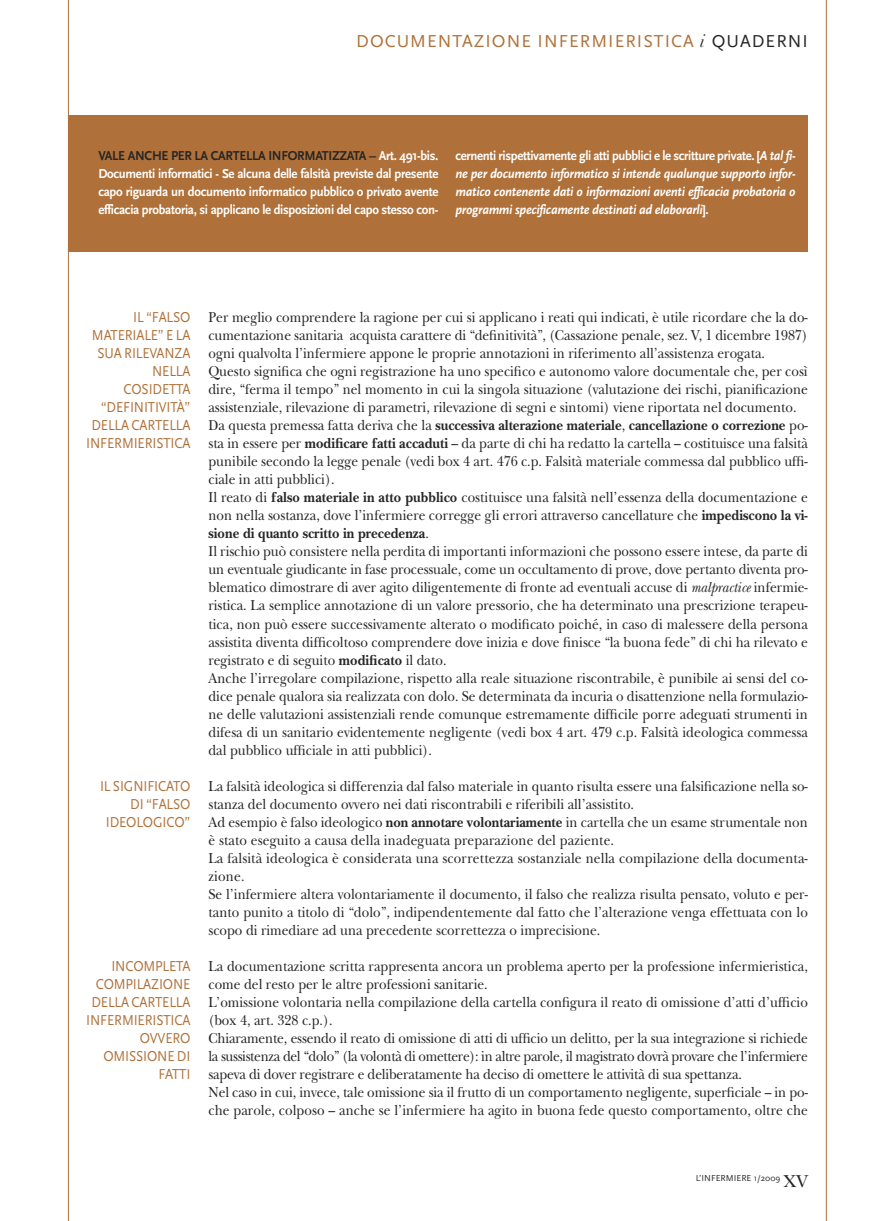
<style>
.page{position:relative;width:893px;height:1221px;background:#fff}
.page>*{position:absolute;margin:0;border:0;box-sizing:border-box;transform-origin:0 0}
.t1{font:18px "Scala Sans";letter-spacing:.055em;color:#af7139}
.t2{font:15px/18px "New Baskerville";color:#272627;scale:.9 1}
.t3{font:15px/18px "Scala Sans";letter-spacing:-.01em;color:#af7139;text-align:right;scale:.9 1}
.t4{font:italic 700 13.5px/18px "Scala Sans";letter-spacing:-.02em;color:#fff;text-align:justify;scale:.95 1}
.t5{font:700 13.5px/18px "Scala Sans";letter-spacing:-.025em;color:#fff;text-align:justify;scale:.95 1}
.t6{font:9px "Scala Sans";color:#272627}
.s1{font-family:"Didot";font-style:italic;color:#272627}
.s2{color:#272627}
.s3{font-style:normal}
.s4{font-weight:700}
.s5{font-style:italic}
.s6{font-family:"New Baskerville";font-size:18px}
</style>
<div class="page">
<hr style="left:826px;top:0;width:1px;height:1220px;background:#af7139">
<hr style="left:68px;top:0;width:1px;height:1220px;background:#af7139">
<div style="left:68px;top:115px;width:740px;height:136px;background:#af7139"></div>
<p class="t1" style="left:356px;top:30px;width:453px">DOCUMENTAZIONE INFERMIERISTICA <span class="s1">i</span> <span class="s2">QUADERNI</span></p>
<p class="t5" style="left:98px;top:146px;width:359px"><span class="s2">VALE ANCHE PER LA CARTELLA INFORMATIZZATA –</span> Art. 491-bis.<br>Documenti informatici - Se alcuna delle falsità previste dal presente capo riguarda un documento informatico pubblico o privato avente efficacia probatoria, si applicano le disposizioni del capo stesso con-</p>
<p class="t4" style="left:455px;top:146px;width:359px"><span class="s3">cernenti rispettivamente gli atti pubblici e le scritture private. [</span>A tal fi&shy;ne per documento informatico si intende qualunque supporto infor&shy;matico contenente dati o informazioni aventi efficacia probatoria o programmi specificamente destinati ad elaborarli<span class="s3">].</span></p>
<p class="t3" style="left:86px;top:308px;width:117px">IL “FALSO<br>MATERIALE” E LA<br>SUA RILEVANZA<br>NELLA<br>COSIDETTA “DEFINITIVITÀ”<br>DELLA CARTELLA<br>INFERMIERISTICA</p>
<p class="t3" style="left:100px;top:776px;width:102px">IL SIGNIFICATO<br>DI “FALSO<br>IDEOLOGICO”</p>
<p class="t3" style="left:86px;top:956px;width:117px">INCOMPLETA<br>COMPILAZIONE<br>DELLA CARTELLA<br>INFERMIERISTICA<br>OVVERO<br>OMISSIONE DI<br>FATTI</p>
<p class="t2" style="left:208px;top:308px;width:668px">Per meglio comprendere la ragione per cui si applicano i reati qui indicati, è utile ricordare che la do&shy;cumentazione sanitaria acquista carattere di “definitività”, (Cassazione penale, sez. V, 1 dicembre 1987) ogni qualvolta l’infermiere appone le proprie annotazioni in riferimento all’assistenza erogata.<br>Questo significa che ogni registrazione ha uno specifico e autonomo valore documentale che, per così dire, “ferma il tempo” nel momento in cui la singola situazione (valutazione dei rischi, pianificazione assistenziale, rilevazione di parametri, rilevazione di segni e sintomi) viene riportata nel documento.<br>Da questa premessa fatta deriva che la <span class="s4">successiva alterazione materiale</span>, <span class="s4">cancellazione o correzione</span> po&shy;sta in essere per <span class="s4">modificare fatti accaduti</span> – da parte di chi ha redatto la cartella – costituisce una falsità punibile secondo la legge penale (vedi box 4 art. 476 c.p. Falsità materiale commessa dal pubblico uffi&shy;ciale in atti pubblici).<br>Il reato di <span class="s4">falso materiale in atto pubblico</span> costituisce una falsità nell’essenza della documentazione e non nella sostanza, dove l’infermiere corregge gli errori attraverso cancellature che <span class="s4">impediscono la vi&shy;sione di quanto scritto in precedenza</span>.<br>Il rischio può consistere nella perdita di importanti informazioni che possono essere intese, da parte di un eventuale giudicante in fase processuale, come un occultamento di prove, dove pertanto diventa pro&shy;blematico dimostrare di aver agito diligentemente di fronte ad eventuali accuse di <span class="s5">malpractice</span> infermie&shy;ristica. La semplice annotazione di un valore pressorio, che ha determinato una prescrizione terapeu&shy;tica, non può essere successivamente alterato o modificato poiché, in caso di malessere della persona assistita diventa difficoltoso comprendere dove inizia e dove finisce “la buona fede” di chi ha rilevato e registrato e di seguito <span class="s4">modificato</span> il dato.<br>Anche l’irregolare compilazione, rispetto alla reale situazione riscontrabile, è punibile ai sensi del co&shy;dice penale qualora sia realizzata con dolo. Se determinata da incuria o disattenzione nella formulazio&shy;ne delle valutazioni assistenziali rende comunque estremamente difficile porre adeguati strumenti in difesa di un sanitario evidentemente negligente (vedi box 4 art. 479 c.p. Falsità ideologica commessa dal pubblico ufficiale in atti pubblici).</p>
<p class="t2" style="left:208px;top:776px;width:667px">La falsità ideologica si differenzia dal falso materiale in quanto risulta essere una falsificazione nella so&shy;stanza del documento ovvero nei dati riscontrabili e riferibili all’assistito.<br>Ad esempio è falso ideologico <span class="s4">non annotare volontariamente</span> in cartella che un esame strumentale non è stato eseguito a causa della inadeguata preparazione del paziente.<br>La falsità ideologica è considerata una scorrettezza sostanziale nella compilazione della documenta&shy;zione.<br>Se l’infermiere altera volontariamente il documento, il falso che realizza risulta pensato, voluto e per&shy;tanto punito a titolo di “dolo”, indipendentemente dal fatto che l’alterazione venga effettuata con lo scopo di rimediare ad una precedente scorrettezza o imprecisione.</p>
<p class="t2" style="left:208px;top:956px;width:668px">La documentazione scritta rappresenta ancora un problema aperto per la professione infermieristica, come del resto per le altre professioni sanitarie.<br>L’omissione volontaria nella compilazione della cartella configura il reato di omissione d’atti d’ufficio (box 4, art. 328 c.p.).<br>Chiaramente, essendo il reato di omissione di atti di ufficio un delitto, per la sua integrazione si richiede la sussistenza del “dolo” (la volontà di omettere): in altre parole, il magistrato dovrà provare che l’infermiere sapeva di dover registrare e deliberatamente ha deciso di omettere le attività di sua spettanza.<br>Nel caso in cui, invece, tale omissione sia il frutto di un comportamento negligente, superficiale – in po&shy;che parole, colposo – anche se l’infermiere ha agito in buona fede questo comportamento, oltre che</p>
<p class="t6" style="left:696px;top:1172px;width:114px">L’INFERMIERE 1/2009 <span class="s6">XV</span></p>
</div>
